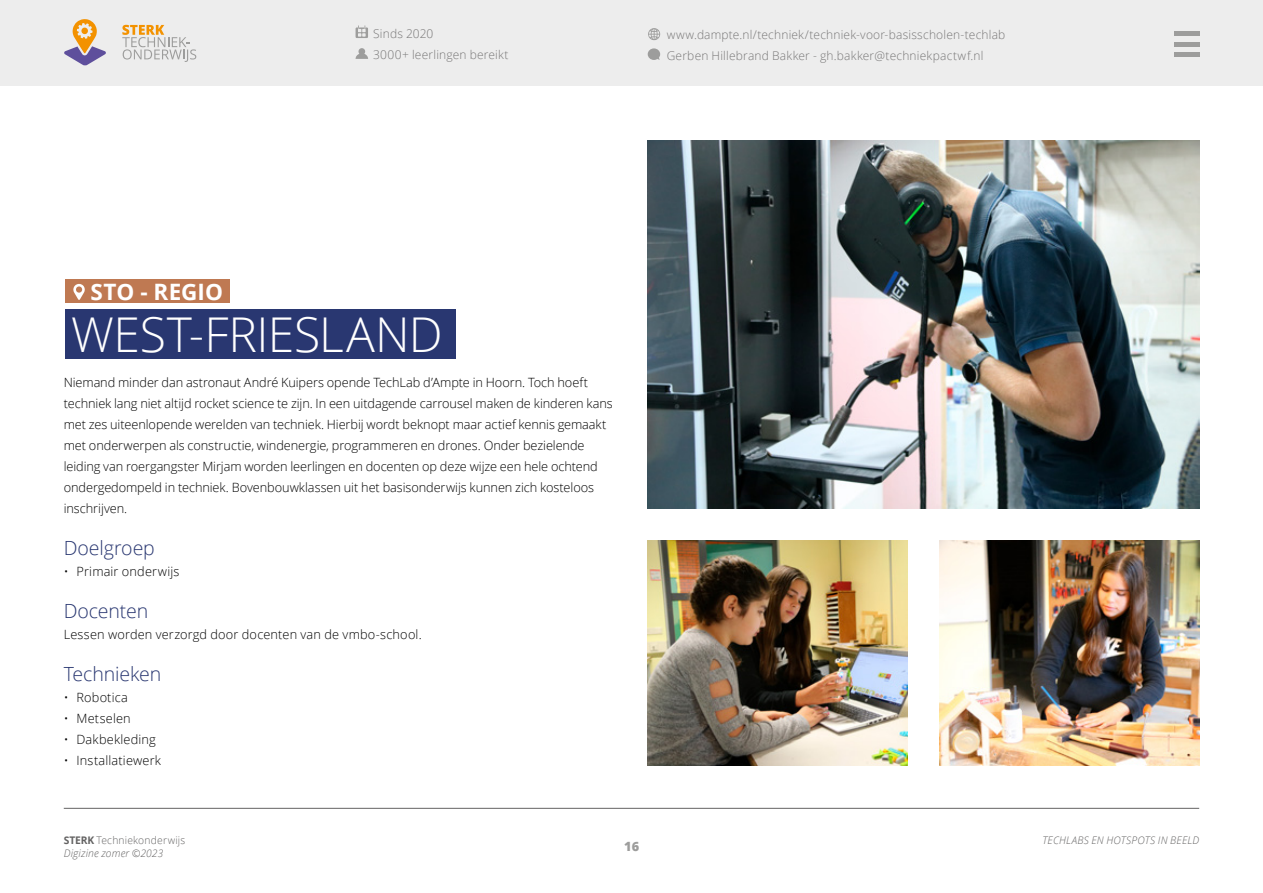
<style>
.page{position:relative;width:1263px;height:893px;background:#fff}
.page>*{position:absolute;margin:0;border:0;box-sizing:border-box;transform-origin:0 0}
.t1{font:300 48px "Open Sans";letter-spacing:-.005em;color:#fff}
.t2{font:700 22.5px "Open Sans";color:#fff}
.t3{font:300 19.5px "Open Sans";letter-spacing:-.005em;color:#293771}
.t4{font:300 12.75px/21px "Open Sans";letter-spacing:-.005em;color:#000}
.t5{font:300 12.75px "Open Sans";letter-spacing:.015em;color:#000}
.t6{font:800 12.75px "Open Sans";color:#9d9d9c}
.t7{font:300 12px/21px "Open Sans";letter-spacing:.015em;color:#787777}
.t8{font:italic 300 10.5px/13.5px "Open Sans";letter-spacing:.015em;color:#646363}
.s1{font-weight:700;font-style:normal}
.s2{font-style:normal}
</style>
<div class="page">
<div style="left:0;top:0;width:1263px;height:85px;background:#ededed"></div>
<hr style="left:1174px;top:32px;width:25px;height:4px;background:#9d9d9c">
<hr style="left:1174px;top:42px;width:25px;height:4px;background:#9d9d9c">
<div style="left:1174px;top:52px;width:25px;height:5px;background:#9d9d9c"></div>
<svg style="left:122px;top:25px;width:74px;height:37px"></svg>
<svg style="left:64px;top:19px;width:42px;height:47px"></svg>
<div style="left:648px;top:48px;width:12px;height:12px;background:#9d9d9c;border-radius:50%"></div>
<svg style="left:356px;top:25px;width:12px;height:13px"></svg>
<svg style="left:356px;top:48px;width:12px;height:11px"></svg>
<svg style="left:648px;top:28px;width:12px;height:12px"></svg>
<div style="left:65px;top:280px;width:165px;height:23px;background:#bf7952"></div>
<svg style="left:73px;top:284px;width:12px;height:16px"></svg>
<div style="left:65px;top:309px;width:390px;height:50px;background:#293771"></div>
<hr style="left:64px;top:808px;width:1135px;height:1px;background:#646363">
<img style="left:647px;top:140px;width:552px;height:368px">
<img style="left:647px;top:540px;width:260px;height:225px">
<img style="left:939px;top:540px;width:260px;height:225px">
<p class="t7" style="left:373px;top:23px;width:137px">Sinds 2020<br>3000+ leerlingen bereikt</p>
<p class="t7" style="left:667px;top:24px;width:340px">www.dampte.nl/techniek/techniek-voor-basisscholen-techlab<br>Gerben Hillebrand Bakker - gh.bakker@techniekpactwf.nl</p>
<h2 class="t2" style="left:91px;top:276px;width:134px">STO - REGIO</h2>
<h1 class="t1" style="left:71px;top:302px;width:373px">WEST-FRIESLAND</h1>
<p class="t4" style="left:64px;top:371px;width:551px">Niemand minder dan astronaut André Kuipers opende TechLab d’Ampte in Hoorn. Toch hoeft techniek lang niet altijd rocket science te zijn. In een uitdagende carrousel maken de kinderen kans met zes uiteenlopende werelden van techniek. Hierbij wordt beknopt maar actief kennis gemaakt met onderwerpen als constructie, windenergie, programmeren en drones. Onder bezielende leiding van roergangster Mirjam worden leerlingen en docenten op deze wijze een hele ochtend ondergedompeld in techniek. Bovenbouwklassen uit het basisonderwijs kunnen zich kosteloos inschrijven.</p>
<h3 class="t3" style="left:64px;top:534px;width:93px">Doelgroep</h3>
<p class="t4" style="left:64px;top:560px;width:117px">• Primair onderwijs</p>
<h3 class="t3" style="left:64px;top:597px;width:86px">Docenten</h3>
<p class="t5" style="left:64px;top:625px;width:359px">Lessen worden verzorgd door docenten van de vmbo-school.</p>
<h3 class="t3" style="left:64px;top:660px;width:99px">Technieken</h3>
<p class="t5" style="left:64px;top:688px;width:66px">• Robotica</p>
<p class="t5" style="left:64px;top:709px;width:68px">• Metselen</p>
<p class="t4" style="left:64px;top:728px;width:94px">• Dakbekleding</p>
<p class="t5" style="left:64px;top:751px;width:99px">• Installatiewerk</p>
<p class="t8" style="left:64px;top:833px;width:123px"><span class="s1">STERK</span> <span class="s2">Techniekonderwijs<br></span>Digizine zomer ©2023</p>
<p class="t8" style="left:1042px;top:833px;width:158px">TECHLABS EN HOTSPOTS IN BEELD</p>
<p class="t6" style="left:624px;top:836px;width:17px">16</p>
</div>
